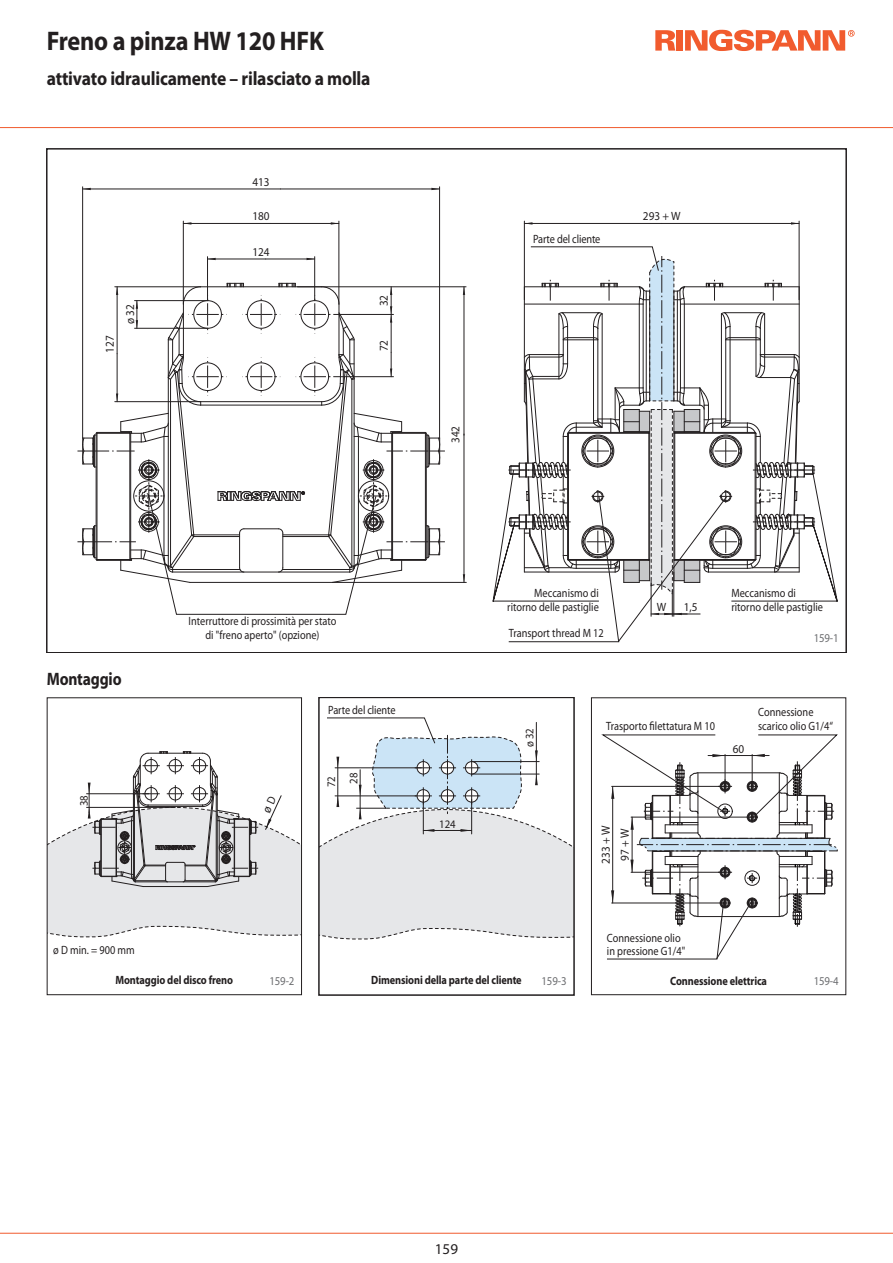
<style>
.page{position:relative;width:893px;height:1263px;background:#fff}
.page>*{position:absolute;margin:0;border:0;box-sizing:border-box;transform-origin:0 0}
.t1{font:700 27px "Myriad Pro";letter-spacing:-.01em;color:#231f20;scale:.9 1}
.t2{font:700 19.5px "Myriad Pro";letter-spacing:-.01em;color:#231f20;scale:.9 1}
.t3{font:700 18px "Myriad";letter-spacing:-.01em;color:#231f20;scale:.86 1}
.t4{font:15px "Myriad Pro";color:#231f20}
.t5{font:12px/13.5px "Myriad Pro";color:#231f20;scale:.86 1}
.t6{font:700 12px "Myriad Pro";letter-spacing:-.01em;color:#231f20;scale:.86 1}
.t7{font:12px/18.9px "Myriad Pro";color:#231f20;scale:.93 1}
.t8{font:12px "Myriad Pro";letter-spacing:-.01em;color:#6c6d70;scale:.9 1}
.t9{font:11.55px "Myriad Pro";color:#231f20;scale:.93 1}
</style>
<div class="page">
<hr style="left:207px;top:257px;width:1px;height:44px;background:#231f20">
<hr style="left:314px;top:257px;width:1px;height:44px;background:#231f20">
<hr style="left:208px;top:259px;width:58px;height:1px;background:#231f20">
<hr style="left:266px;top:259px;width:49px;height:1px;background:#231f20">
<svg style="left:208px;top:258px;width:8px;height:2px"></svg>
<svg style="left:307px;top:258px;width:8px;height:2px"></svg>
<hr style="left:183px;top:221px;width:1px;height:83px;background:#231f20">
<hr style="left:339px;top:221px;width:1px;height:83px;background:#231f20">
<hr style="left:183px;top:223px;width:88px;height:1px;background:#231f20">
<hr style="left:271px;top:223px;width:68px;height:1px;background:#231f20">
<svg style="left:183px;top:222px;width:8px;height:3px"></svg>
<svg style="left:331px;top:222px;width:8px;height:3px"></svg>
<hr style="left:82px;top:187px;width:1px;height:251px;background:#231f20">
<hr style="left:83px;top:189px;width:197px;height:1px;background:#231f20">
<hr style="left:280px;top:189px;width:160px;height:1px;background:#231f20">
<svg style="left:83px;top:188px;width:8px;height:2px"></svg>
<svg style="left:431px;top:188px;width:8px;height:2px"></svg>
<hr style="left:297px;top:286px;width:169px;height:1px;background:#231f20">
<hr style="left:332px;top:582px;width:134px;height:1px;background:#231f20">
<hr style="left:464px;top:287px;width:1px;height:148px;background:#231f20">
<hr style="left:439px;top:187px;width:1px;height:251px;background:#231f20">
<hr style="left:464px;top:434px;width:1px;height:148px;background:#231f20">
<svg style="left:463px;top:287px;width:2px;height:8px"></svg>
<svg style="left:463px;top:574px;width:2px;height:8px"></svg>
<hr style="left:524px;top:221px;width:1px;height:79px;background:#231f20">
<hr style="left:799px;top:221px;width:1px;height:79px;background:#231f20">
<hr style="left:524px;top:223px;width:138px;height:1px;background:#231f20">
<hr style="left:662px;top:223px;width:137px;height:1px;background:#231f20">
<svg style="left:524px;top:222px;width:8px;height:3px"></svg>
<svg style="left:791px;top:222px;width:8px;height:3px"></svg>
<div style="left:591px;top:697px;width:255px;height:298px;border:1px solid #231f20"></div>
<hr style="left:0;top:127px;width:893px;height:1px;background:#f15b2e">
<hr style="left:0;top:1233px;width:893px;height:1px;background:#f15b2e">
<svg style="left:77px;top:283px;width:368px;height:332px"></svg>
<svg style="left:675px;top:30px;width:2px;height:21px"></svg>
<svg style="left:655px;top:30px;width:20px;height:21px"></svg>
<div style="left:677px;top:30px;width:6px;height:21px;background:#f15b2e"></div>
<svg style="left:685px;top:30px;width:170px;height:21px"></svg>
<svg style="left:319px;top:717px;width:255px;height:222px"></svg>
<svg style="left:493px;top:246px;width:345px;height:396px"></svg>
<svg style="left:602px;top:734px;width:236px;height:225px"></svg>
<svg style="left:47px;top:751px;width:255px;height:188px"></svg>
<h1 class="t1" style="left:47px;top:31px;width:309px">Freno a pinza HW 120 HFK</h1>
<h2 class="t2" style="left:47px;top:71px;width:361px">attivato idraulicamente – rilasciato a molla</h2>
<p class="t7" style="left:101px;top:353px;width:20px;rotate:-90deg">127</p>
<p class="t7" style="left:121px;top:324px;width:23px;rotate:-90deg">ø 32</p>
<p class="t7" style="left:252px;top:173px;width:20px">413</p>
<p class="t7" style="left:252px;top:208px;width:20px">180</p>
<p class="t7" style="left:252px;top:243px;width:20px">124</p>
<p class="t7" style="left:375px;top:306px;width:14px;rotate:-90deg">32</p>
<p class="t7" style="left:375px;top:351px;width:14px;rotate:-90deg">72</p>
<p class="t7" style="left:447px;top:443px;width:20px;rotate:-90deg">342</p>
<p class="t5" style="left:533px;top:233px;width:80px">Parte del cliente</p>
<p class="t7" style="left:643px;top:208px;width:42px">293 + W</p>
<h3 class="t3" style="left:47px;top:672px;width:89px">Montaggio</h3>
<p class="t9" style="left:80px;top:806px;width:13px;rotate:-90deg">38</p>
<p class="t5" style="left:189px;top:615px;width:173px;text-align:center">Interruttore di prossimità per stato di "freno aperto" (opzione)</p>
<p class="t5" style="left:507px;top:587px;width:108px;line-height:14.4px;text-align:right">Meccanismo di ritorno delle pastiglie</p>
<p class="t5" style="left:509px;top:627px;width:112px">Transport thread M 12</p>
<p class="t7" style="left:657px;top:598px;width:12px">W</p>
<p class="t7" style="left:684px;top:598px;width:16px">1,5</p>
<p class="t5" style="left:731px;top:587px;width:108px;line-height:14.4px">Meccanismo di ritorno delle pastiglie</p>
<p class="t8" style="left:814px;top:634px;width:29px">159-1</p>
<p class="t5" style="left:328px;top:704px;width:80px">Parte del cliente</p>
<p class="t5" style="left:758px;top:706px;width:66px">Connessione</p>
<p class="t5" style="left:606px;top:720px;width:128px">Trasporto filettatura M 10</p>
<p class="t5" style="left:758px;top:720px;width:88px">scarico olio G1/4“</p>
<p class="t9" style="left:525px;top:747px;width:22px;rotate:-90deg">ø 32</p>
<p class="t7" style="left:733px;top:741px;width:14px">60</p>
<p class="t9" style="left:327px;top:787px;width:13px;rotate:-90deg">72</p>
<p class="t9" style="left:349px;top:784px;width:13px;rotate:-90deg">28</p>
<p class="t9" style="left:439px;top:820px;width:19px">124</p>
<p class="t7" style="left:597px;top:864px;width:42px;rotate:-90deg">233 + W<br>97 + W</p>
<p class="t5" style="left:607px;top:932px;width:92px">Connessione olio in pressione G1/4"</p>
<p class="t5" style="left:53px;top:944px;width:96px">ø D min. = 900 mm</p>
<p class="t6" style="left:115px;top:976px;width:138px">Montaggio del disco freno</p>
<p class="t6" style="left:670px;top:976px;width:114px">Connessione elettrica</p>
<p class="t6" style="left:371px;top:976px;width:177px">Dimensioni della parte del cliente</p>
<p class="t8" style="left:269px;top:976px;width:29px">159-2</p>
<p class="t8" style="left:541px;top:976px;width:29px">159-3</p>
<p class="t8" style="left:814px;top:976px;width:29px">159-4</p>
<p class="t4" style="left:435px;top:1244px;width:25px">159</p>
</div>
